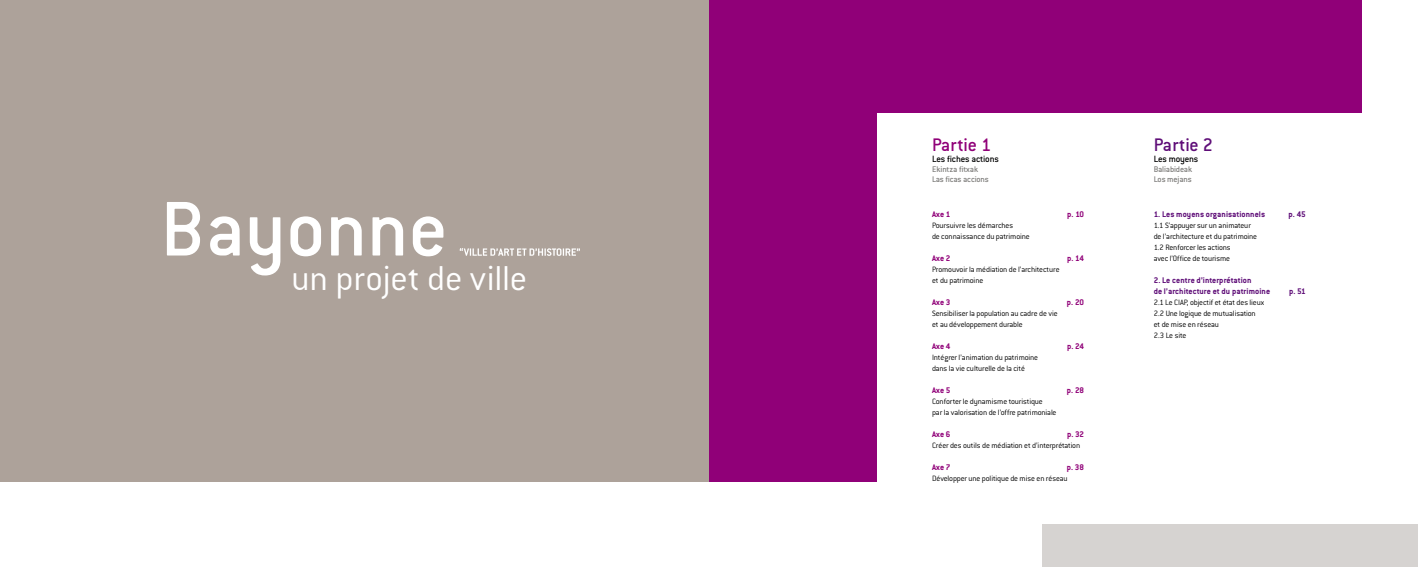
<style>
.page{position:relative;width:1418px;height:567px;background:#fff}
.page>*{position:absolute;margin:0;border:0;box-sizing:border-box;transform-origin:0 0}
.t1{font:500 85px "Conduit ITC";color:#fff}
.t2{font:300 38px "Conduit ITC";letter-spacing:-.005em;color:#fff}
.t3{font:500 20px "Conduit ITC";letter-spacing:-.005em;color:#900078}
.t4{font:500 20px "Conduit ITC";letter-spacing:-.005em;color:#5f0e78}
.t5{font:500 10px "Conduit ITC";letter-spacing:-.015em;color:#000}
.t6{font:700 9px/11px "Conduit ITC";letter-spacing:.01em;color:#5f0e78}
.t7{font:700 9px "Conduit ITC";letter-spacing:.01em;color:#900078}
.t8{font:500 9px/10px "Conduit ITC";letter-spacing:-.015em;color:#7f7e7c}
.t9{font:300 8.5px/11px "Conduit ITC";letter-spacing:-.015em;color:#000}
</style>
<div class="page">
<div style="left:709px;top:36px;width:167px;height:446px;background:#900078"></div>
<div style="left:709px;top:0;width:652px;height:113px;background:#900078"></div>
<div style="left:0;top:0;width:709px;height:482px;background:#ada29a"></div>
<div style="left:1042px;top:524px;width:375px;height:43px;background:#d6d3d1"></div>
<svg style="left:460px;top:248px;width:120px;height:8px"></svg>
<p class="t1" style="left:160px;top:181px;width:289px">Bayonne</p>
<p class="t2" style="left:291px;top:257px;width:237px">un projet de ville</p>
<p class="t3" style="left:932px;top:134px;width:61px">Partie 1</p>
<p class="t5" style="left:932px;top:154px;width:68px">Les fiches actions</p>
<p class="t8" style="left:932px;top:164px;width:58px">Ekintza fitxak<br>Las ficas accions</p>
<p class="t7" style="left:932px;top:209px;width:20px">Axe 1</p>
<p class="t7" style="left:1067px;top:209px;width:18px">p. 10</p>
<p class="t9" style="left:932px;top:220px;width:99px">Poursuivre les démarches<br>de connaissance du patrimoine</p>
<p class="t7" style="left:932px;top:253px;width:20px">Axe 2</p>
<p class="t7" style="left:1067px;top:253px;width:18px">p. 14</p>
<p class="t9" style="left:932px;top:264px;width:129px">Promouvoir la médiation de l’architecture et du patrimoine</p>
<p class="t7" style="left:932px;top:297px;width:20px">Axe 3</p>
<p class="t7" style="left:1066px;top:297px;width:19px">p. 20</p>
<p class="t9" style="left:932px;top:308px;width:127px">Sensibiliser la population au cadre de vie et au développement durable</p>
<p class="t7" style="left:932px;top:341px;width:20px">Axe 4</p>
<p class="t7" style="left:1067px;top:341px;width:18px">p. 24</p>
<p class="t9" style="left:932px;top:352px;width:108px">Intégrer l’animation du patrimoine dans la vie culturelle de la cité</p>
<p class="t7" style="left:932px;top:385px;width:20px">Axe 5</p>
<p class="t7" style="left:1066px;top:385px;width:19px">p. 28</p>
<p class="t9" style="left:932px;top:396px;width:126px">Conforter le dynamisme touristique<br>par la valorisation de l’offre patrimoniale</p>
<p class="t7" style="left:932px;top:429px;width:20px">Axe 6</p>
<p class="t7" style="left:1067px;top:429px;width:19px">p. 32</p>
<p class="t9" style="left:932px;top:440px;width:150px">Créer des outils de médiation et d’interprétation</p>
<p class="t7" style="left:932px;top:462px;width:20px">Axe 7</p>
<p class="t7" style="left:1066px;top:462px;width:19px">p. 38</p>
<p class="t9" style="left:932px;top:473px;width:137px">Développer une politique de mise en réseau</p>
<p class="t4" style="left:1153px;top:134px;width:61px">Partie 2</p>
<p class="t5" style="left:1153px;top:154px;width:46px">Les moyens</p>
<p class="t8" style="left:1153px;top:164px;width:40px">Baliabideak<br>Los mejans</p>
<p class="t6" style="left:1153px;top:209px;width:113px">1. Les moyens organisationnels</p>
<p class="t6" style="left:1288px;top:209px;width:19px">p. 45</p>
<p class="t9" style="left:1153px;top:220px;width:105px">1.1 S’appuyer sur un animateur de l’architecture et du patrimoine<br>1.2 Renforcer les actions<br>avec l’Office de tourisme</p>
<p class="t6" style="left:1153px;top:275px;width:118px">2. Le centre d’interprétation<br>de l’architecture et du patrimoine</p>
<p class="t6" style="left:1289px;top:286px;width:18px">p. 51</p>
<p class="t9" style="left:1153px;top:297px;width:112px">2.1 Le CIAP, objectif et état des lieux<br>2.2 Une logique de mutualisation et de mise en réseau<br>2.3 Le site</p>
</div>
